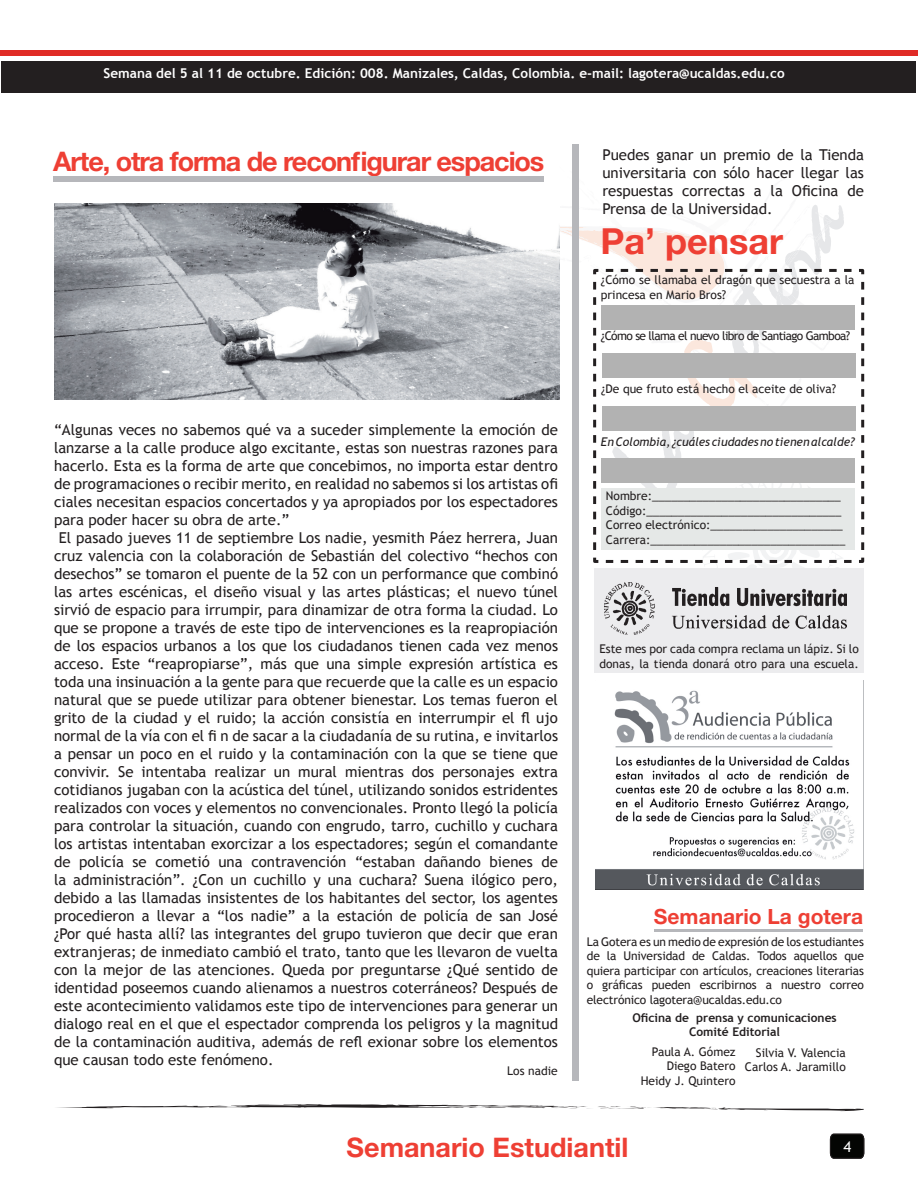
<style>
.page{position:relative;width:918px;height:1188px;background:#fff}
.page>*{position:absolute;margin:0;border:0;box-sizing:border-box;transform-origin:0 0}
.t1{font:700 36px "Helvetica Neue";color:#ee3f34}
.t2{font:700 27px "Helvetica Neue";letter-spacing:-.04em;color:#ee3f34}
.t3{font:700 27px "Helvetica Neue";color:#ee3f34}
.t4{font:700 21px "Helvetica Neue";color:#ee3f34}
.t5{font:15px/18px "Trebuchet MS";color:#231f20;text-align:justify}
.t6{font:15px "Trebuchet MS";color:#fff}
.t7{font:700 13.5px "Trebuchet MS";color:#fff}
.t8{font:12px/14.4px "Trebuchet MS";color:#231f20}
.t9{font:700 12px/14.4px "Trebuchet MS";color:#231f20;text-align:center}
.t10{font:italic 12px "Trebuchet MS";color:#231f20}
.t11{font:12px "Trebuchet MS";letter-spacing:-.05em;color:#231f20}
</style>
<div class="page">
<div style="left:1px;top:62px;width:915px;height:31px;background:#231f20"></div>
<div style="left:0;top:50px;width:917px;height:6px;background:#e02b26"></div>
<svg style="left:543px;top:166px;width:312px;height:452px"></svg>
<svg style="left:592px;top:267px;width:273px;height:297px"></svg>
<div style="left:53px;top:176px;width:490px;height:6px;background:#b6b7bb"></div>
<hr style="left:654px;top:929px;width:208px;height:3px;background:#b6b7bb">
<svg style="left:830px;top:1134px;width:34px;height:24px"></svg>
<div style="left:594px;top:569px;width:270px;height:104px;background:#ececee"></div>
<img style="left:605px;top:582px;width:241px;height:53px">
<svg style="left:57px;top:1104px;width:807px;height:7px"></svg>
<div style="left:573px;top:145px;width:6px;height:936px;background:#b6b7bb"></div>
<img style="left:54px;top:204px;width:506px;height:196px">
<img style="left:595px;top:680px;width:269px;height:210px">
<p class="t7" style="left:104px;top:65px;width:683px">Semana del 5 al 11 de octubre. Edición: 008. Manizales, Caldas, Colombia. e-mail: lagotera@ucaldas.edu.co</p>
<h2 class="t2" style="left:53px;top:145px;width:493px">Arte, otra forma de reconfigurar espacios</h2>
<p class="t5" style="left:602px;top:146px;width:263px">Puedes ganar un premio de la Tienda universitaria con sólo hacer llegar las respuestas correctas a la Oficina de Prensa de la Universidad.</p>
<h1 class="t1" style="left:601px;top:219px;width:184px">Pa’ pensar</h1>
<p class="t8" style="left:601px;top:273px;width:255px">¿Cómo se llamaba el dragón que secuestra a la princesa en Mario Bros?</p>
<p class="t11" style="left:601px;top:328px;width:251px">¿Cómo se llama el nuevo libro de Santiago Gamboa?</p>
<p class="t5" style="left:54px;top:421px;width:506px">“Algunas veces no sabemos qué va a suceder simplemente la emoción de</p>
<p class="t5" style="left:54px;top:439px;width:506px">lanzarse a la calle produce algo excitante, estas son nuestras razones para</p>
<p class="t5" style="left:54px;top:457px;width:506px">hacerlo. Esta es la forma de arte que concebimos, no importa estar dentro</p>
<p class="t5" style="left:54px;top:475px;width:506px">de programaciones o recibir merito, en realidad no sabemos si los artistas ofi</p>
<p class="t5" style="left:54px;top:493px;width:506px">ciales necesitan espacios concertados y ya apropiados por los espectadores</p>
<p class="t5" style="left:54px;top:511px;width:237px">para poder hacer su obra de arte.”</p>
<p class="t5" style="left:59px;top:529px;width:501px">El pasado jueves 11 de septiembre Los nadie, yesmith Páez herrera, Juan</p>
<p class="t5" style="left:54px;top:547px;width:506px">cruz valencia con la colaboración de Sebastián del colectivo “hechos con</p>
<p class="t5" style="left:54px;top:565px;width:506px">desechos” se tomaron el puente de la 52 con un performance que combinó</p>
<p class="t5" style="left:54px;top:583px;width:506px">las artes escénicas, el diseño visual y las artes plásticas; el nuevo túnel</p>
<p class="t5" style="left:54px;top:601px;width:506px">sirvió de espacio para irrumpir, para dinamizar de otra forma la ciudad. Lo</p>
<p class="t5" style="left:54px;top:619px;width:506px">que se propone a través de este tipo de intervenciones es la reapropiación</p>
<p class="t5" style="left:54px;top:637px;width:506px">de los espacios urbanos a los que los ciudadanos tienen cada vez menos</p>
<p class="t5" style="left:54px;top:655px;width:506px">acceso. Este “reapropiarse”, más que una simple expresión artística es</p>
<p class="t5" style="left:54px;top:673px;width:506px">toda una insinuación a la gente para que recuerde que la calle es un espacio</p>
<p class="t5" style="left:54px;top:691px;width:506px">natural que se puede utilizar para obtener bienestar. Los temas fueron el</p>
<p class="t5" style="left:54px;top:709px;width:506px">grito de la ciudad y el ruido; la acción consistía en interrumpir el fl ujo</p>
<p class="t5" style="left:54px;top:727px;width:506px">normal de la vía con el fi n de sacar a la ciudadanía de su rutina, e invitarlos</p>
<p class="t5" style="left:54px;top:745px;width:506px">a pensar un poco en el ruido y la contaminación con la que se tiene que</p>
<p class="t5" style="left:54px;top:763px;width:506px">convivir. Se intentaba realizar un mural mientras dos personajes extra</p>
<p class="t5" style="left:54px;top:781px;width:506px">cotidianos jugaban con la acústica del túnel, utilizando sonidos estridentes</p>
<p class="t5" style="left:54px;top:799px;width:506px">realizados con voces y elementos no convencionales. Pronto llegó la policía</p>
<p class="t5" style="left:54px;top:817px;width:506px">para controlar la situación, cuando con engrudo, tarro, cuchillo y cuchara</p>
<p class="t5" style="left:54px;top:835px;width:506px">los artistas intentaban exorcizar a los espectadores; según el comandante</p>
<p class="t5" style="left:54px;top:853px;width:506px">de policía se cometió una contravención “estaban dañando bienes de</p>
<p class="t5" style="left:54px;top:871px;width:506px">la administración”. ¿Con un cuchillo y una cuchara? Suena ilógico pero,</p>
<p class="t5" style="left:54px;top:889px;width:505px">debido a las llamadas insistentes de los habitantes del sector, los agentes</p>
<p class="t5" style="left:54px;top:907px;width:506px">procedieron a llevar a “los nadie” a la estación de policía de san José</p>
<p class="t5" style="left:54px;top:925px;width:506px">¿Por qué hasta allí? las integrantes del grupo tuvieron que decir que eran</p>
<p class="t5" style="left:54px;top:943px;width:506px">extranjeras; de inmediato cambió el trato, tanto que les llevaron de vuelta</p>
<p class="t5" style="left:54px;top:961px;width:506px">con la mejor de las atenciones. Queda por preguntarse ¿Qué sentido de</p>
<p class="t5" style="left:54px;top:979px;width:506px">identidad poseemos cuando alienamos a nuestros coterráneos? Después de</p>
<p class="t5" style="left:54px;top:997px;width:506px">este acontecimiento validamos este tipo de intervenciones para generar un</p>
<p class="t5" style="left:54px;top:1015px;width:506px">dialogo real en el que el espectador comprenda los peligros y la magnitud</p>
<p class="t5" style="left:54px;top:1033px;width:506px">de la contaminación auditiva, además de refl exionar sobre los elementos</p>
<p class="t5" style="left:54px;top:1051px;width:221px">que causan todo este fenómeno.</p>
<p class="t8" style="left:507px;top:1064px;width:52px">Los nadie</p>
<p class="t8" style="left:601px;top:382px;width:237px">¿De que fruto está hecho el aceite de oliva?</p>
<p class="t10" style="left:601px;top:434px;width:255px">En Colombia, ¿cuáles ciudades no tienen alcalde?</p>
<p class="t8" style="left:606px;top:489px;width:241px">Nombre:______________________________ Código:_______________________________ Correo electrónico:_____________________ Carrera:_______________________________</p>
<p class="t8" style="left:600px;top:642px;width:261px">Este mes por cada compra reclama un lápiz. Si lo donas, la tienda donará otro para una escuela.</p>
<h3 class="t4" style="left:654px;top:904px;width:211px">Semanario La gotera</h3>
<p class="t8" style="left:587px;top:935px;width:279px;text-align:justify">La Gotera es un medio de expresión de los estudiantes de la Universidad de Caldas. Todos aquellos que quiera participar con artículos, creaciones literarias o gráficas pueden escribirnos a nuestro correo electrónico lagotera@ucaldas.edu.co</p>
<p class="t9" style="left:632px;top:1010px;width:206px">Oficina de prensa y comunicaciones<br>Comité Editorial</p>
<p class="t8" style="left:745px;top:1046px;width:102px;text-align:right">Silvia V. Valencia<br>Carlos A. Jaramillo</p>
<p class="t8" style="left:641px;top:1045px;width:96px;text-align:right">Paula A. Gómez<br>Diego Batero<br>Heidy J. Quintero</p>
<h2 class="t3" style="left:347px;top:1131px;width:283px">Semanario Estudiantil</h2>
<p class="t6" style="left:844px;top:1138px;width:9px">4</p>
</div>
